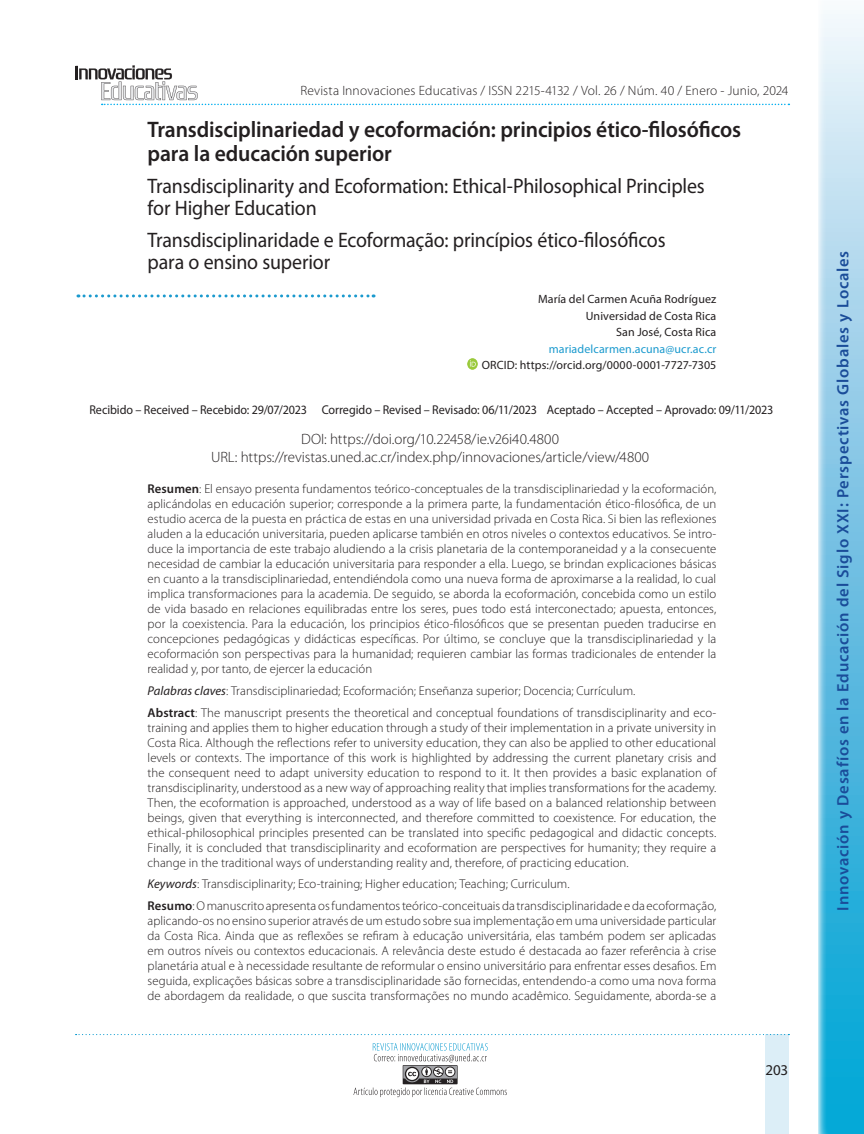
<style>
.page{position:relative;width:864px;height:1134px;background:#fff}
.page>*{position:absolute;margin:0;border:0;box-sizing:border-box;transform-origin:0 0}
.TITULO_ARTICULO{font:600 22.5px/24px "Myriad Pro";letter-spacing:-.01em;color:#231f20;scale:.96 1}
.TIT_ART_INGLES{font:21px/22.5px "Myriad Pro";letter-spacing:-.01em;color:#231f20;scale:.95 1}
.t1{font:600 16.5px "Myriad Pro";letter-spacing:.05em;color:#1a4c99}
.HTTP_URL{font:300 15px/18px "Myriad Pro";color:#231f20;text-align:center}
.t2{font:15px "Myriad Pro";color:#231f20}
.t3{font:300 13.5px "Myriad Pro";letter-spacing:.01em;color:#231f20}
.TXT_RESUM-ABSTR{font:300 12.75px/15px "Myriad Pro";color:#231f20;text-align:justify}
.FECHAS{font:12.75px "Myriad Pro";color:#231f20;scale:.95 1}
.AUTORES_INFO{font:12px "Myriad Pro";letter-spacing:.01em;color:#231f20}
.AUTORES_INFO-2{font:12px "Myriad Pro";letter-spacing:.01em;color:#1b9ace}
.s1{font-weight:600}
.s2{font-weight:400;font-style:italic}
</style>
<div class="page">
<div style="left:765px;top:1034px;width:23px;height:100px;background:#dceef7"></div>
<svg style="left:76px;top:1034px;width:713px;height:1px"></svg>
<svg style="left:354px;top:1043px;width:153px;height:54px"></svg>
<svg style="left:76px;top:65px;width:713px;height:40px"></svg>
<svg style="left:818px;top:14px;width:46px;height:1120px;background:#7ac8e6"></svg>
<svg style="left:78px;top:294px;width:296px;height:3px"></svg>
<svg style="left:467px;top:359px;width:11px;height:10px"></svg>
<p class="t3" style="left:300px;top:83px;width:489px">Revista Innovaciones Educativas / ISSN 2215-4132 / Vol. 26 / Núm. 40 / Enero - Junio, 2024</p>
<p class="TITULO_ARTICULO" style="left:148px;top:118px;width:620px">Transdisciplinariedad y ecoformación: principios ético-filosóficos para la educación superior</p>
<p class="TIT_ART_INGLES" style="left:148px;top:174px;width:588px">Transdisciplinarity and Ecoformation: Ethical-Philosophical Principles for Higher Education</p>
<p class="TIT_ART_INGLES" style="left:148px;top:228px;width:547px">Transdisciplinaridade e Ecoformação: princípios ético-filosóficos para o ensino superior</p>
<p class="AUTORES_INFO" style="left:538px;top:292px;width:180px">María del Carmen Acuña Rodríguez</p>
<p class="AUTORES_INFO" style="left:586px;top:309px;width:132px">Universidad de Costa Rica</p>
<p class="AUTORES_INFO" style="left:616px;top:325px;width:102px">San José, Costa Rica</p>
<p class="AUTORES_INFO-2" style="left:549px;top:342px;width:169px">mariadelcarmen.acuna@ucr.ac.cr</p>
<p class="AUTORES_INFO" style="left:482px;top:358px;width:236px">ORCID: https://orcid.org/0000-0001-7727-7305</p>
<p class="FECHAS" style="left:89px;top:402px;width:722px">Recibido – Received – Recebido: 29/07/2023 Corregido – Revised – Revisado: 06/11/2023 Aceptado – Accepted – Aprovado: 09/11/2023</p>
<p class="HTTP_URL" style="left:211px;top:430px;width:440px">DOI: https://doi.org/10.22458/ie.v26i40.4800<br>URL: https://revistas.uned.ac.cr/index.php/innovaciones/article/view/4800</p>
<p class="TXT_RESUM-ABSTR" style="left:148px;top:482px;width:570px"><span class="s1">Resumen</span>: El ensayo presenta fundamentos teórico-conceptuales de la transdisciplinariedad y la ecoformación, aplicándolas en educación superior; corresponde a la primera parte, la fundamentación ético-filosófica, de un estudio acerca de la puesta en práctica de estas en una universidad privada en Costa Rica. Si bien las reflexiones aluden a la educación universitaria, pueden aplicarse también en otros niveles o contextos educativos. Se intro&shy;duce la importancia de este trabajo aludiendo a la crisis planetaria de la contemporaneidad y a la consecuente necesidad de cambiar la educación universitaria para responder a ella. Luego, se brindan explicaciones básicas en cuanto a la transdisciplinariedad, entendiéndola como una nueva forma de aproximarse a la realidad, lo cual implica transformaciones para la academia. De seguido, se aborda la ecoformación, concebida como un estilo de vida basado en relaciones equilibradas entre los seres, pues todo está interconectado; apuesta, entonces, por la coexistencia. Para la educación, los principios ético-filosóficos que se presentan pueden traducirse en concepciones pedagógicas y didácticas específicas. Por último, se concluye que la transdisciplinariedad y la ecoformación son perspectivas para la humanidad; requieren cambiar las formas tradicionales de entender la realidad y, por tanto, de ejercer la educación</p>
<p class="TXT_RESUM-ABSTR" style="left:148px;top:683px;width:489px"><span class="s2">Palabras claves</span>: Transdisciplinariedad; Ecoformación; Enseñanza superior; Docencia; Currículum.</p>
<p class="TXT_RESUM-ABSTR" style="left:148px;top:705px;width:570px"><span class="s1">Abstract</span>: The manuscript presents the theoretical and conceptual foundations of transdisciplinarity and eco&shy;training and applies them to higher education through a study of their implementation in a private university in Costa Rica. Although the reflections refer to university education, they can also be applied to other educational levels or contexts. The importance of this work is highlighted by addressing the current planetary crisis and the consequent need to adapt university education to respond to it. It then provides a basic explanation of transdisciplinarity, understood as a new way of approaching reality that implies transformations for the academy.<br>Then, the ecoformation is approached, understood as a way of life based on a balanced relationship between beings, given that everything is interconnected, and therefore committed to coexistence. For education, the ethical-philosophical principles presented can be translated into specific pedagogical and didactic concepts.<br>Finally, it is concluded that transdisciplinarity and ecoformation are perspectives for humanity; they require a change in the traditional ways of understanding reality and, therefore, of practicing education.</p>
<p class="TXT_RESUM-ABSTR" style="left:148px;top:877px;width:424px"><span class="s2">Keywords</span>: Transdisciplinarity; Eco-training; Higher education; Teaching; Curriculum.</p>
<p class="TXT_RESUM-ABSTR" style="left:148px;top:899px;width:570px"><span class="s1">Resumo</span>: O manuscrito apresenta os fundamentos teórico-conceituais da transdisciplinaridade e da ecoformação, aplicando-os no ensino superior através de um estudo sobre sua implementação em uma universidade particular da Costa Rica. Ainda que as reflexões se refiram à educação universitária, elas também podem ser aplicadas em outros níveis ou contextos educacionais. A relevância deste estudo é destacada ao fazer referência à crise planetária atual e à necessidade resultante de reformular o ensino universitário para enfrentar esses desafios. Em seguida, explicações básicas sobre a transdisciplinaridade são fornecidas, entendendo-a como uma nova forma de abordagem da realidade, o que suscita transformações no mundo acadêmico. Seguidamente, aborda-se a</p>
<p class="t2" style="left:766px;top:1060px;width:24px">203</p>
<p class="t1" style="left:834px;top:911px;width:661px;rotate:-90deg">Innovación y Desafíos en la Educación del Siglo XXI: Perspectivas Globales y Locales</p>
</div>
